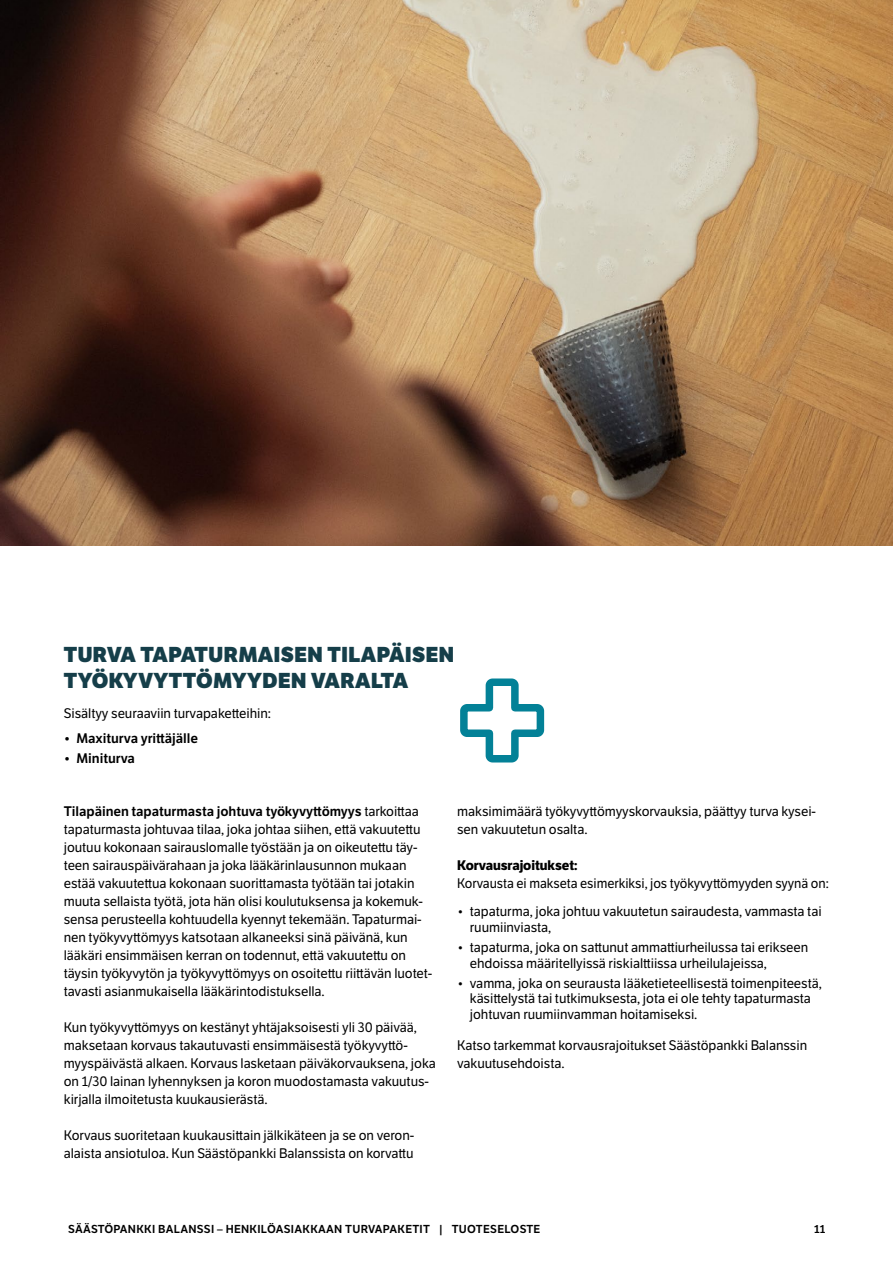
<style>
.page{position:relative;width:893px;height:1263px;background:#fff}
.page>*{position:absolute;margin:0;border:0;box-sizing:border-box;transform-origin:0 0}
.H3_-_vakuutusturvat_pikkuots{font:800 21px/25.2px "LFT Etica";letter-spacing:.025em;color:#153e49}
.P_-_Leipäteksti_M__alaväli{font:13.5px/18px "LFT Etica";letter-spacing:-.005em;color:#000}
.P_-_Leipäteksti_M__alaväli-2{font:13.5px "LFT Etica";letter-spacing:-.005em;color:#000;scale:.96 1}
.P_-_vakuutusturvat_t1{font:13.5px "LFT Etica";letter-spacing:-.005em;color:#000}
.t1{font:13.5px "LFT Etica SB";letter-spacing:-.005em;color:#000}
.H4_-_pikkubold{font:700 13.5px "LFT Etica";letter-spacing:-.005em;color:#000}
.t2{font:11.25px "LFT Etica SB";letter-spacing:.025em;color:#000}
.s1{font-family:"LFT Etica SB"}
</style>
<div class="page">
<img style="left:0;top:0;width:893px;height:546px">
<svg style="left:460px;top:678px;width:85px;height:85px"></svg>
<h3 class="H3_-_vakuutusturvat_pikkuots" style="left:64px;top:642px;width:392px">TURVA TAPATURMAISEN TILAPÄISEN<br>TYÖKYVYTTÖMYYDEN VARALTA</h3>
<p class="P_-_vakuutusturvat_t1" style="left:64px;top:705px;width:209px">Sisältyy seuraaviin turvapaketteihin:</p>
<p class="t1" style="left:64px;top:729px;width:136px">• Maxiturva yrittäjälle</p>
<p class="t1" style="left:64px;top:749px;width:73px">• Miniturva</p>
<p class="P_-_Leipäteksti_M__alaväli" style="left:64px;top:802px;width:370px"><span class="s1">Tilapäinen tapaturmasta johtuva työkyvyttömyys</span> tarkoittaa tapaturmasta johtuvaa tilaa, joka johtaa siihen, että vakuutettu joutuu kokonaan sairauslomalle työstään ja on oikeutettu täy&shy;teen sairauspäivärahaan ja joka lääkärinlausunnon mukaan estää vakuutettua kokonaan suorittamasta työtään tai jotakin muuta sellaista työtä, jota hän olisi koulutuksensa ja kokemuk&shy;sensa perusteella kohtuudella kyennyt tekemään. Tapaturmai&shy;nen työkyvyttömyys katsotaan alkaneeksi sinä päivänä, kun lääkäri ensimmäisen kerran on todennut, että vakuutettu on täysin työkyvytön ja työkyvyttömyys on osoitettu riittävän luotet&shy;tavasti asianmukaisella lääkärintodistuksella.</p>
<p class="P_-_Leipäteksti_M__alaväli" style="left:64px;top:1018px;width:374px">Kun työkyvyttömyys on kestänyt yhtäjaksoisesti yli 30 päivää, maksetaan korvaus takautuvasti ensimmäisestä työkyvyttö&shy;myyspäivästä alkaen. Korvaus lasketaan päiväkorvauksena, joka on 1/30 lainan lyhennyksen ja koron muodostamasta vakuutus&shy;kirjalla ilmoitetusta kuukausierästä.</p>
<p class="P_-_Leipäteksti_M__alaväli" style="left:64px;top:1126px;width:351px">Korvaus suoritetaan kuukausittain jälkikäteen ja se on veron&shy;alaista ansiotuloa. Kun Säästöpankki Balanssista on korvattu</p>
<p class="P_-_Leipäteksti_M__alaväli" style="left:457px;top:802px;width:360px">maksimimäärä työkyvyttömyyskorvauksia, päättyy turva kysei&shy;sen vakuutetun osalta.</p>
<h4 class="H4_-_pikkubold" style="left:457px;top:857px;width:122px">Korvausrajoitukset:</h4>
<p class="P_-_Leipäteksti_M__alaväli-2" style="left:457px;top:875px;width:389px">Korvausta ei makseta esimerkiksi, jos työkyvyttömyyden syynä on:</p>
<p class="P_-_Leipäteksti_M__alaväli" style="left:470px;top:904px;width:353px;line-height:15.8px;text-indent:-13px">• tapaturma, joka johtuu vakuutetun sairaudesta, vammasta tai ruumiinviasta,</p>
<p class="P_-_Leipäteksti_M__alaväli" style="left:470px;top:939px;width:340px;line-height:15.8px;text-indent:-13px">• tapaturma, joka on sattunut ammattiurheilussa tai erikseen ehdoissa määritellyissä riskialttiissa urheilulajeissa,</p>
<p class="P_-_Leipäteksti_M__alaväli" style="left:470px;top:975px;width:353px;line-height:15.8px;text-indent:-13px">• vamma, joka on seurausta lääketieteellisestä toimenpiteestä, käsittelystä tai tutkimuksesta, jota ei ole tehty tapaturmasta johtuvan ruumiinvamman hoitamiseksi.</p>
<p class="P_-_Leipäteksti_M__alaväli" style="left:457px;top:1036px;width:352px">Katso tarkemmat korvausrajoitukset Säästöpankki Balanssin vakuutusehdoista.</p>
<p class="t2" style="left:68px;top:1222px;width:474px">SÄÄSTÖPANKKI BALANSSI – HENKILÖASIAKKAAN TURVAPAKETIT | TUOTESELOSTE</p>
<p class="t2" style="left:814px;top:1222px;width:12px">11</p>
</div>
